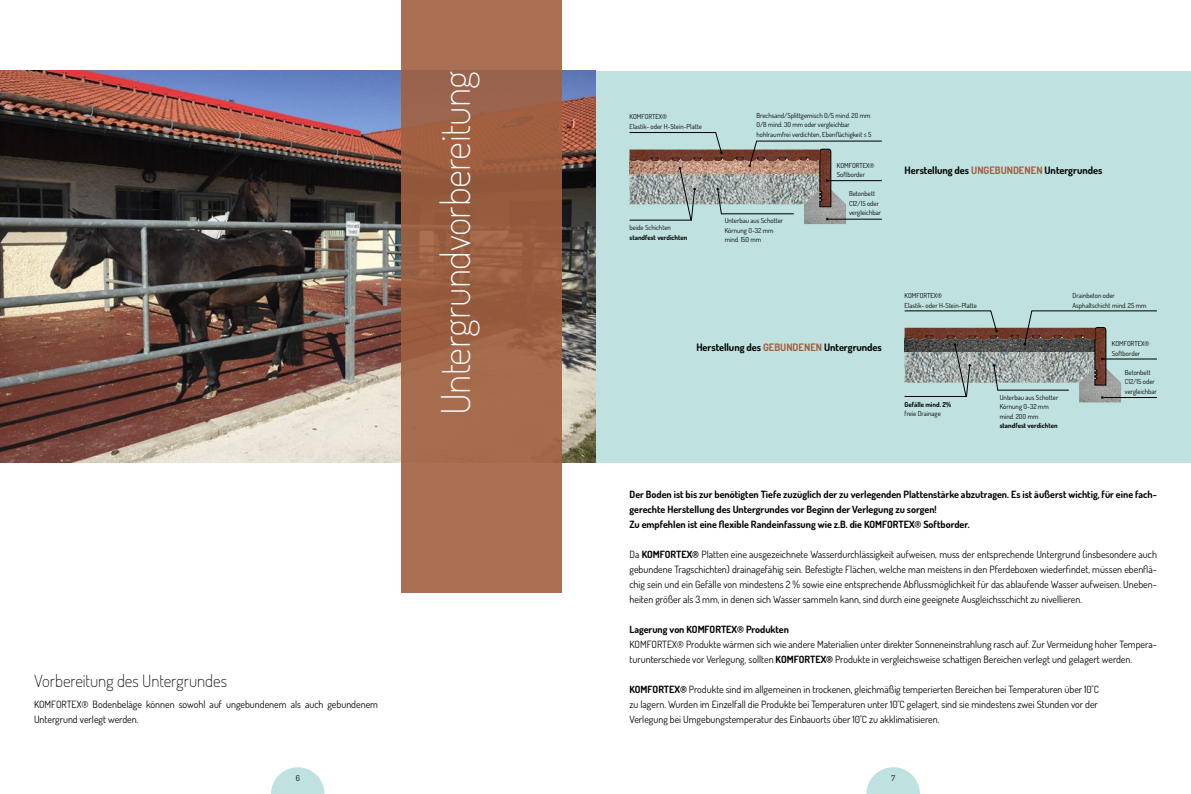
<style>
.page{position:relative;width:1191px;height:794px;background:#fff}
.page>*{position:absolute;margin:0;border:0;box-sizing:border-box;transform-origin:0 0}
.t1{font:200 40px "Dosis";letter-spacing:-.015em;color:#fff}
.t2{font:200 17px "Dosis";letter-spacing:-.01em;color:#000}
.t3{font:700 10.3px "Dosis";letter-spacing:-.005em;color:#000}
.t4{font:10px/15px "Dosis";color:#000}
.t5{font:700 10px/15px "Dosis";color:#000}
.t6{font:8px "Dosis";color:#000}
.t7{font:6.9px/9.5px "Dosis";color:#000}
.t8{font:700 6.9px "Dosis";color:#000}
.s1{color:#a06040}
.s2{font-weight:700}
</style>
<div class="page">
<div style="left:595px;top:71px;width:596px;height:391px;background:#bfe1e0"></div>
<img style="left:0;top:71px;width:595px;height:391px">
<svg style="left:401px;top:0;width:160px;height:592px;fill:#a56b4d"></svg>
<img style="left:804px;top:221px;width:42px;height:3px">
<svg style="left:629px;top:132px;width:253px;height:89px"></svg>
<img style="left:1079px;top:399px;width:42px;height:3px">
<svg style="left:904px;top:310px;width:253px;height:89px"></svg>
<svg style="left:271px;top:767px;width:53px;height:27px"></svg>
<svg style="left:866px;top:767px;width:54px;height:27px"></svg>
<h1 class="t1" style="left:429px;top:415px;width:346px;rotate:-90deg">Untergrundvorbereitung</h1>
<h2 class="t2" style="left:34px;top:670px;width:194px">Vorbereitung des Untergrundes</h2>
<p class="t4" style="left:34px;top:696px;width:345px">KOMFORTEX® Bodenbeläge können sowohl auf ungebundenem als auch gebundenem<br>Untergrund verlegt werden.</p>
<p class="t7" style="left:629px;top:112px;width:74px">KOMFORTEX®<br>Elastik- oder H-Stein-Platte</p>
<p class="t7" style="left:629px;top:223px;width:43px">beide Schichten</p>
<p class="t8" style="left:629px;top:233px;width:59px">standfest verdichten</p>
<p class="t7" style="left:756px;top:110px;width:116px">Brechsand/Splittgemisch 0/5 mind. 20 mm<br>0/8 mind. 30 mm oder vergleichbar hohlraumfrei verdichten, Ebenflächigkeit ≤ 5</p>
<p class="t7" style="left:837px;top:160px;width:39px">KOMFORTEX®<br>Softborder</p>
<p class="t7" style="left:724px;top:216px;width:60px">Unterbau aus Schotter<br>Körnung 0-32 mm mind. 150 mm</p>
<p class="t7" style="left:849px;top:189px;width:34px">Betonbett<br>C12/15 oder vergleichbar</p>
<p class="t3" style="left:696px;top:341px;width:187px">Herstellung des <span class="s1">GEBUNDENEN</span> Untergrundes</p>
<p class="t3" style="left:904px;top:164px;width:199px">Herstellung des <span class="s1">UNGEBUNDENEN</span> Untergrundes</p>
<p class="t7" style="left:904px;top:291px;width:74px">KOMFORTEX®<br>Elastik- oder H-Stein-Platte</p>
<p class="t8" style="left:904px;top:399px;width:48px">Gefälle mind. 2%</p>
<p class="t7" style="left:904px;top:408px;width:38px">freie Drainage</p>
<p class="t7" style="left:999px;top:392px;width:60px">Unterbau aus Schotter<br>Körnung 0-32 mm mind. 200 mm</p>
<p class="t8" style="left:999px;top:421px;width:59px">standfest verdichten</p>
<p class="t7" style="left:1072px;top:291px;width:75px">Drainbeton oder<br>Asphaltschicht mind. 25 mm</p>
<p class="t7" style="left:1111px;top:339px;width:39px">KOMFORTEX®<br>Softborder</p>
<p class="t7" style="left:1124px;top:367px;width:34px">Betonbett<br>C12/15 oder vergleichbar</p>
<p class="t5" style="left:629px;top:486px;width:529px">Der Boden ist bis zur benötigten Tiefe zuzüglich der zu verlegenden Plattenstärke abzutragen. Es ist äußerst wichtig, für eine fach&shy;gerechte Herstellung des Untergrundes vor Beginn der Verlegung zu sorgen!<br>Zu empfehlen ist eine flexible Randeinfassung wie z.B. die KOMFORTEX® Softborder.</p>
<p class="t4" style="left:629px;top:546px;width:529px;text-align:justify">Da <span class="s2">KOMFORTEX®</span> Platten eine ausgezeichnete Wasserdurchlässigkeit aufweisen, muss der entsprechende Untergrund (insbesondere auch gebundene Tragschichten) drainagefähig sein. Befestigte Flächen, welche man meistens in den Pferdeboxen wiederfindet, müssen ebenflä&shy;chig sein und ein Gefälle von mindestens 2 % sowie eine entsprechende Abflussmöglichkeit für das ablaufende Wasser aufweisen. Uneben&shy;heiten größer als 3 mm, in denen sich Wasser sammeln kann, sind durch eine geeignete Ausgleichsschicht zu nivellieren.</p>
<p class="t5" style="left:629px;top:621px;width:161px">Lagerung von KOMFORTEX® Produkten</p>
<p class="t4" style="left:629px;top:636px;width:529px">KOMFORTEX® Produkte wärmen sich wie andere Materialien unter direkter Sonneneinstrahlung rasch auf. Zur Vermeidung hoher Tempera&shy;turunterschiede vor Verlegung, sollten <span class="s2">KOMFORTEX®</span> Produkte in vergleichsweise schattigen Bereichen verlegt und gelagert werden.</p>
<p class="t4" style="left:629px;top:681px;width:471px;text-align:justify"><span class="s2">KOMFORTEX®</span> Produkte sind im allgemeinen in trockenen, gleichmäßig temperierten Bereichen bei Temperaturen über 10˚C zu lagern. Wurden im Einzelfall die Produkte bei Temperaturen unter 10˚C gelagert, sind sie mindestens zwei Stunden vor der Verlegung bei Umgebungstemperatur des Einbauorts über 10˚C zu akklimatisieren.</p>
<p class="t6" style="left:296px;top:773px;width:6px">6</p>
<p class="t6" style="left:891px;top:773px;width:5px">7</p>
</div>
